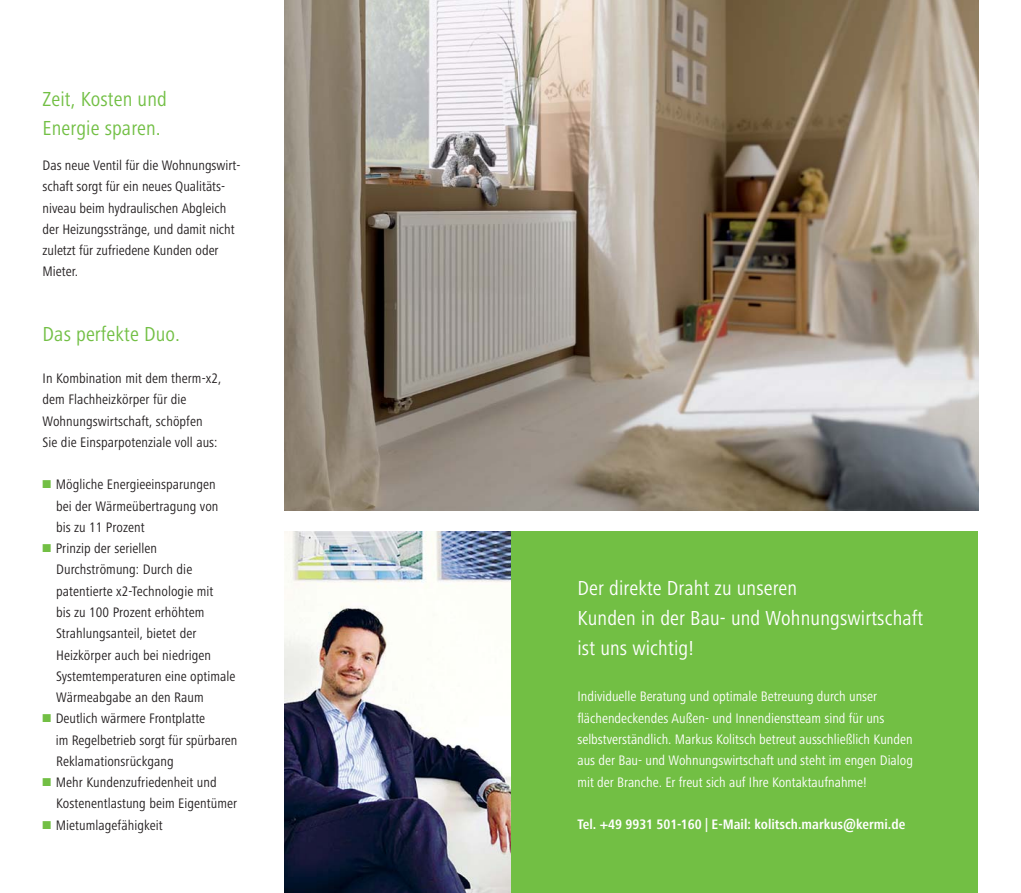
<style>
.page{position:relative;width:1021px;height:893px;background:#fff}
.page>*{position:absolute;margin:0;border:0;box-sizing:border-box;transform-origin:0 0}
.t1{font:condensed 21px/29.7px "Frutiger Next LTW1 G";letter-spacing:.005em;color:#fff}
.t2{font:condensed 21px/29.7px "Frutiger Next LTW1 G";letter-spacing:.005em;color:#72bf44}
.t3{font:condensed 14.25px/21.3px "Frutiger Next LTW1 G";letter-spacing:.005em;color:#231f20}
.t4{font:condensed 14.25px/21.3px "Frutiger Next LTW1 G";color:#fff}
.t5{font:700 condensed 14.25px "Frutiger Next LTW1 G";color:#fff}
</style>
<div class="page">
<img style="left:284px;top:0;width:694px;height:510px">
<div style="left:510px;top:531px;width:468px;height:362px;background:#72bf44"></div>
<img style="left:284px;top:531px;width:226px;height:362px">
<h1 class="t2" style="left:43px;top:85px;width:126px">Zeit, Kosten und<br>Energie sparen.</h1>
<p class="t3" style="left:43px;top:156px;width:199px">Das neue Ventil für die Wohnungswirt&shy;schaft sorgt für ein neues Qualitäts&shy;niveau beim hydraulischen Abgleich der Heizungsstränge, und damit nicht zuletzt für zufriedene Kunden oder<br>Mieter.</p>
<h1 class="t2" style="left:43px;top:320px;width:139px">Das perfekte Duo.</h1>
<p class="t3" style="left:43px;top:369px;width:180px">In Kombination mit dem therm-x2, dem Flachheizkörper für die<br>Wohnungswirtschaft, schöpfen<br>Sie die Einsparpotenziale voll aus:</p>
<p class="t3" style="left:56px;top:475px;width:183px">Mögliche Energieeinsparungen<br>bei der Wärmeübertragung von<br>bis zu 11 Prozent<br>Prinzip der seriellen<br>Durchströmung: Durch die patentierte x2-Technologie mit<br>bis zu 100 Prozent erhöhtem<br>Strahlungsanteil, bietet der<br>Heizkörper auch bei niedrigen<br>Systemtemperaturen eine optimale<br>Wärmeabgabe an den Raum<br>Deutlich wärmere Frontplatte<br>im Regelbetrieb sorgt für spürbaren<br>Reklamationsrückgang<br>Mehr Kundenzufriedenheit und<br>Kostenentlastung beim Eigentümer<br>Mietumlagefähigkeit</p>
<h1 class="t1" style="left:577px;top:575px;width:347px">Der direkte Draht zu unseren<br>Kunden in der Bau- und Wohnungswirtschaft ist uns wichtig!</h1>
<p class="t4" style="left:577px;top:687px;width:337px">Individuelle Beratung und optimale Betreuung durch unser flächendeckendes Außen- und Innendienstteam sind für uns selbstverständlich. Markus Kolitsch betreut ausschließlich Kunden aus der Bau- und Wohnungswirtschaft und steht im engen Dialog mit der Branche. Er freut sich auf Ihre Kontaktaufnahme!</p>
<p class="t5" style="left:577px;top:818px;width:329px">Tel. +49 9931 501-160 | E-Mail: kolitsch.markus@kermi.de</p>
</div>
